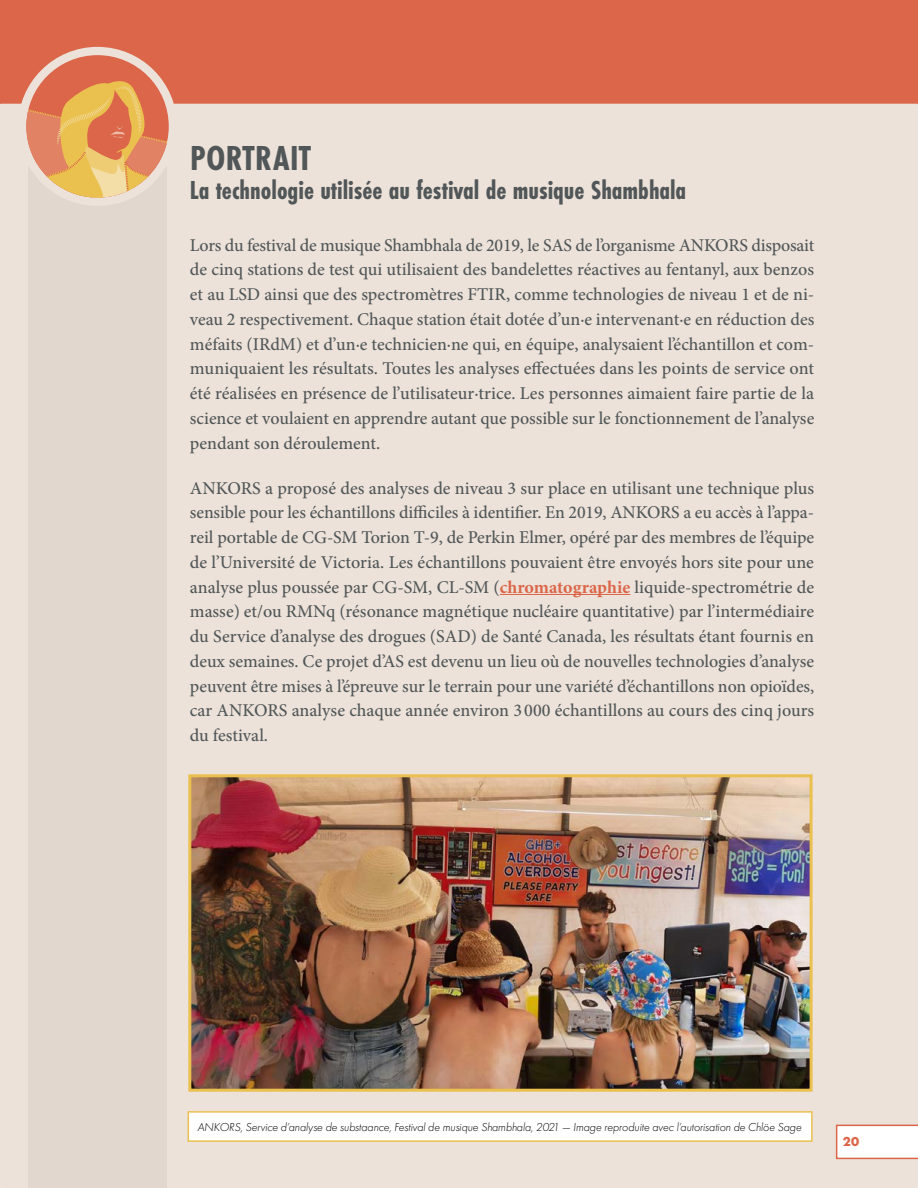
<style>
.page{position:relative;width:918px;height:1188px;background:#fff}
.page>*{position:absolute;margin:0;border:0;box-sizing:border-box;transform-origin:0 0}
.t1{font:700 36px "Futura PT Cond";letter-spacing:.01em;color:#515758}
.t2{font:700 27px "Futura PT Cond";color:#515758}
.t3{font:500 18px/24.8px "Minion Pro";color:#515758;text-align:justify}
.t4{font:700 13.5px "Futura PT";color:#db6649}
.t5{font:italic 300 12px "Futura PT";letter-spacing:-.01em;color:#000}
.s1{font-weight:700;color:#db6649}
</style>
<div class="page">
<div style="left:0;top:0;width:918px;height:269px;background:#db6649"></div>
<div style="left:0;top:104px;width:918px;height:1084px;background:#ede2d9"></div>
<hr style="left:500px;top:594px;width:130px;height:1px;background:#db6649">
<div style="left:28px;top:107px;width:139px;height:1081px;background:#e1d7ce"></div>
<div style="left:18px;top:47px;width:159px;height:159px;border:15px solid #ede2d9;border-radius:50%"></div>
<div style="left:26px;top:55px;width:143px;height:143px;background:#db6649;border-radius:50%"></div>
<svg style="left:26px;top:75px;width:143px;height:123px"></svg>
<svg style="left:836px;top:1125px;width:82px;height:34px;background:#fbf1ef"></svg>
<div style="left:188px;top:1111px;width:625px;height:31px;background:#fff;border:2px solid #eac14f"></div>
<img style="left:192px;top:778px;width:617px;height:310px">
<div style="left:188px;top:774px;width:625px;height:318px;border:3px solid #eac14f"></div>
<h1 class="t1" style="left:190px;top:138px;width:123px">PORTRAIT</h1>
<h2 class="t2" style="left:190px;top:174px;width:498px">La technologie utilisée au festival de musique Shambhala</h2>
<p class="t3" style="left:190px;top:233px;width:626px">Lors du festival de musique Shambhala de 2019, le SAS de l’organisme ANKORS disposait de cinq stations de test qui utilisaient des bandelettes réactives au fentanyl, aux benzos et au LSD ainsi que des spectromètres FTIR, comme technologies de niveau 1 et de ni&shy;veau 2 respectivement. Chaque station était dotée d’un·e intervenant·e en réduction des méfaits (IRdM) et d’un·e technicien·ne qui, en équipe, analysaient l’échantillon et com&shy;muniquaient les résultats. Toutes les analyses effectuées dans les points de service ont été réalisées en présence de l’utilisateur·trice. Les personnes aimaient faire partie de la science et voulaient en apprendre autant que possible sur le fonctionnement de l’analyse pendant son déroulement.</p>
<p class="t3" style="left:190px;top:476px;width:626px">ANKORS a proposé des analyses de niveau 3 sur place en utilisant une technique plus sensible pour les échantillons difficiles à identifier. En 2019, ANKORS a eu accès à l’appa&shy;reil portable de CG-SM Torion T-9, de Perkin Elmer, opéré par des membres de l’équipe de l’Université de Victoria. Les échantillons pouvaient être envoyés hors site pour une analyse plus poussée par CG-SM, CL-SM (<span class="s1">chromatographie</span> liquide-spectrométrie de masse) et/ou RMNq (résonance magnétique nucléaire quantitative) par l’intermédiaire du Service d’analyse des drogues (SAD) de Santé Canada, les résultats étant fournis en deux semaines. Ce projet d’AS est devenu un lieu où de nouvelles technologies d’analyse peuvent être mises à l’épreuve sur le terrain pour une variété d’échantillons non opioïdes, car ANKORS analyse chaque année environ 3 000 échantillons au cours des cinq jours du festival.</p>
<p class="t5" style="left:197px;top:1120px;width:606px">ANKORS, Service d’analyse de substaance, Festival de musique Shambhala, 2021 — Image reproduite avec l’autorisation de Chlöe Sage</p>
<p class="t4" style="left:843px;top:1133px;width:18px">20</p>
<p class="t4" style="left:851px;top:1133px;width:18px">20</p>
</div>
